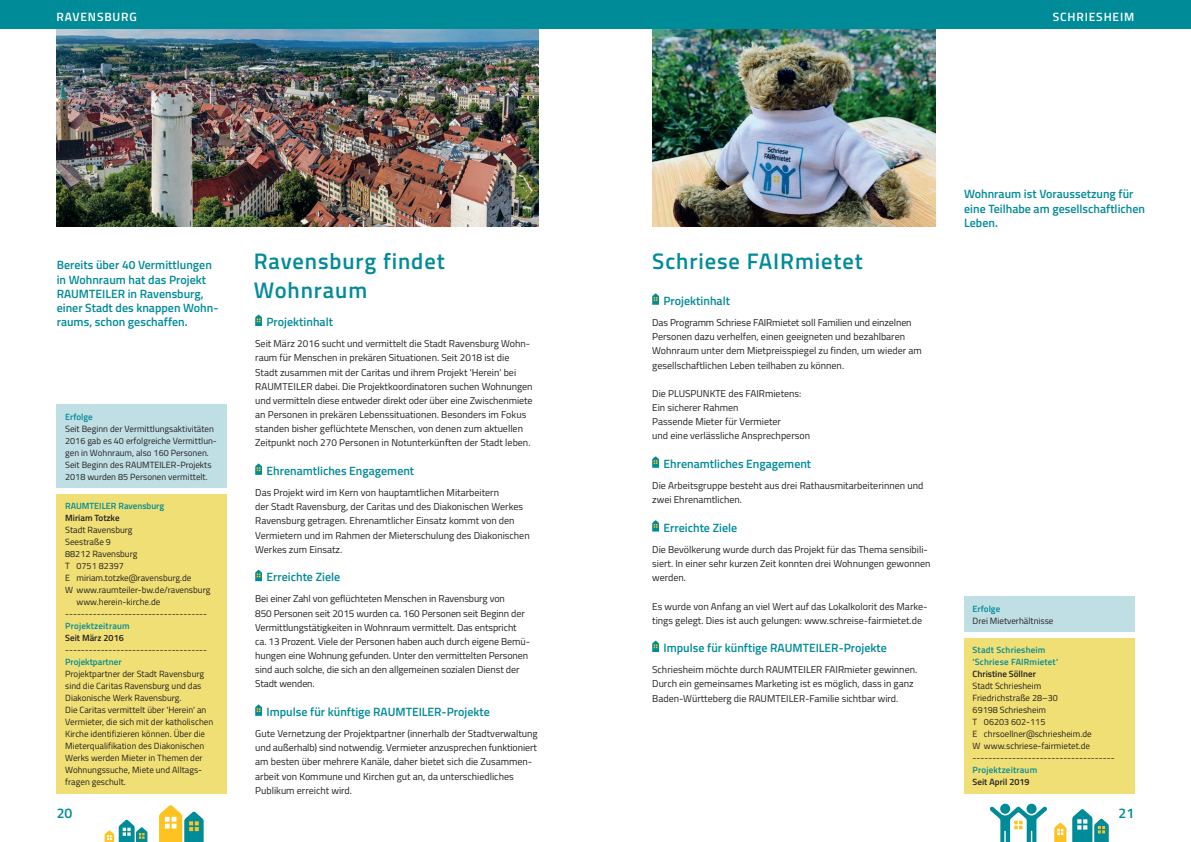
<style>
.page{position:relative;width:1191px;height:842px;background:#fff}
.page>*{position:absolute;margin:0;border:0;box-sizing:border-box;transform-origin:0 0}
.t1{font:600 22.5px/28.3px "Titillium";letter-spacing:.04em;color:#008b98}
.t2{font:600 14px "Titillium";color:#008b98}
.t3{font:600 12px/14.2px "Titillium";color:#008b98}
.t4{font:600 12px "Titillium";letter-spacing:.07em;color:#fff}
.t5{font:10px/14.2px "Titillium";color:#231f20}
.t6{font:9px/12px "Titillium";color:#231f20}
.t7{font:600 9px/12px "Titillium";letter-spacing:.02em;color:#008b98}
.t8{font:600 9px "Titillium";color:#231f20}
.t9{font:600 9px "Titillium";color:#008b98}
</style>
<div class="page">
<svg style="left:159px;top:805px;width:45px;height:37px"></svg>
<svg style="left:105px;top:820px;width:42px;height:22px"></svg>
<svg style="left:1072px;top:809px;width:36px;height:33px"></svg>
<svg style="left:1054px;top:823px;width:12px;height:19px"></svg>
<svg style="left:989px;top:804px;width:58px;height:38px"></svg>
<img style="left:652px;top:28px;width:283px;height:199px">
<svg style="left:255px;top:315px;width:7px;height:11px"></svg>
<svg style="left:255px;top:463px;width:7px;height:12px"></svg>
<svg style="left:255px;top:570px;width:7px;height:11px"></svg>
<svg style="left:255px;top:704px;width:7px;height:12px"></svg>
<div style="left:57px;top:494px;width:170px;height:300px;background:#f0df75"></div>
<div style="left:57px;top:405px;width:170px;height:83px;background:#c0dfe4"></div>
<svg style="left:652px;top:293px;width:7px;height:12px"></svg>
<svg style="left:652px;top:456px;width:7px;height:12px"></svg>
<svg style="left:652px;top:520px;width:7px;height:11px"></svg>
<svg style="left:652px;top:641px;width:7px;height:11px"></svg>
<div style="left:964px;top:638px;width:170px;height:156px;background:#f0df75"></div>
<div style="left:964px;top:597px;width:170px;height:35px;background:#c0dfe4"></div>
<img style="left:57px;top:28px;width:482px;height:199px">
<div style="left:0;top:0;width:1191px;height:28px;background:#008b98"></div>
<p class="t4" style="left:57px;top:8px;width:82px">RAVENSBURG</p>
<p class="t4" style="left:1052px;top:8px;width:83px">SCHRIESHEIM</p>
<p class="t3" style="left:57px;top:257px;width:163px">Bereits über 40 Vermittlungen in Wohnraum hat das Projekt<br>RAUMTEILER in Ravensburg, einer Stadt des knappen Wohn&shy;raums, schon geschaffen.</p>
<h1 class="t1" style="left:254px;top:246px;width:192px">Ravensburg findet<br>Wohnraum</h1>
<p class="t3" style="left:266px;top:314px;width:68px">Projektinhalt</p>
<p class="t5" style="left:255px;top:336px;width:279px">Seit März 2016 sucht und vermittelt die Stadt Ravensburg Wohn&shy;raum für Menschen in prekären Situationen. Seit 2018 ist die Stadt zusammen mit der Caritas und ihrem Projekt 'Herein' bei RAUMTEILER dabei. Die Projektkoordinatoren suchen Wohnungen und vermitteln diese entweder direkt oder über eine Zwischenmiete an Personen in prekären Lebenssituationen. Besonders im Fokus standen bisher geflüchtete Menschen, von denen zum aktuellen Zeitpunkt noch 270 Personen in Notunterkünften der Stadt leben.</p>
<p class="t3" style="left:266px;top:463px;width:149px">Ehrenamtliches Engagement</p>
<p class="t5" style="left:255px;top:485px;width:276px">Das Projekt wird im Kern von hauptamtlichen Mitarbeitern<br>der Stadt Ravensburg, der Caritas und des Diakonischen Werkes Ravensburg getragen. Ehrenamtlicher Einsatz kommt von den Vermietern und im Rahmen der Mieterschulung des Diakonischen Werkes zum Einsatz.</p>
<p class="t3" style="left:266px;top:569px;width:75px">Erreichte Ziele</p>
<p class="t5" style="left:255px;top:591px;width:276px">Bei einer Zahl von geflüchteten Menschen in Ravensburg von<br>850 Personen seit 2015 wurden ca. 160 Personen seit Beginn der Vermittlungstätigkeiten in Wohnraum vermittelt. Das entspricht ca. 13 Prozent. Viele der Personen haben auch durch eigene Bemü&shy;hungen eine Wohnung gefunden. Unter den vermittelten Personen sind auch solche, die sich an den allgemeinen sozialen Dienst der Stadt wenden.</p>
<p class="t3" style="left:266px;top:704px;width:225px">Impulse für künftige RAUMTEILER-Projekte</p>
<p class="t5" style="left:255px;top:726px;width:284px">Gute Vernetzung der Projektpartner (innerhalb der Stadtverwaltung und außerhalb) sind notwendig. Vermieter anzusprechen funktioniert am besten über mehrere Kanäle, daher bietet sich die Zusammen&shy;arbeit von Kommune und Kirchen gut an, da unterschiedliches Publikum erreicht wird.</p>
<p class="t9" style="left:65px;top:410px;width:29px">Erfolge</p>
<p class="t6" style="left:65px;top:422px;width:153px">Seit Beginn der Vermittlungsaktivitäten 2016 gab es 40 erfolgreiche Vermittlun&shy;gen in Wohnraum, also 160 Personen.<br>Seit Beginn des RAUMTEILER-Projekts 2018 wurden 85 Personen vermittelt.</p>
<p class="t9" style="left:65px;top:499px;width:101px">RAUMTEILER Ravensburg</p>
<p class="t8" style="left:65px;top:511px;width:56px">Miriam Totzke</p>
<p class="t6" style="left:65px;top:524px;width:69px">Stadt Ravensburg</p>
<p class="t6" style="left:65px;top:536px;width:47px">Seestraße 9</p>
<p class="t6" style="left:65px;top:548px;width:74px">88212 Ravensburg</p>
<p class="t6" style="left:65px;top:560px;width:60px">T 0751 82397</p>
<p class="t6" style="left:65px;top:572px;width:128px">E miriam.totzke@ravensburg.de</p>
<p class="t6" style="left:65px;top:584px;width:147px">W www.raumteiler-bw.de/ravensburg</p>
<p class="t6" style="left:77px;top:596px;width:85px">www.herein-kirche.de</p>
<p class="t6" style="left:65px;top:608px;width:143px">------------------------------------</p>
<p class="t7" style="left:65px;top:620px;width:66px">Projektzeitraum</p>
<p class="t8" style="left:65px;top:631px;width:60px">Seit März 2016</p>
<p class="t6" style="left:65px;top:644px;width:143px">------------------------------------</p>
<p class="t9" style="left:65px;top:655px;width:58px">Projektpartner</p>
<p class="t6" style="left:65px;top:668px;width:150px">Projektpartner der Stadt Ravensburg sind die Caritas Ravensburg und das Diakonische Werk Ravensburg.<br>Die Caritas vermittelt über 'Herein' an Vermieter, die sich mit der katholischen Kirche identifizieren können. Über die Mieterqualifikation des Diakonischen Werks werden Mieter in Themen der Wohnungssuche, Miete und Alltags&shy;fragen geschult.</p>
<h1 class="t1" style="left:652px;top:246px;width:212px">Schriese FAIRmietet</h1>
<p class="t3" style="left:663px;top:293px;width:68px">Projektinhalt</p>
<p class="t5" style="left:652px;top:315px;width:271px">Das Programm Schriese FAIRmietet soll Familien und einzelnen Personen dazu verhelfen, einen geeigneten und bezahlbaren Wohnraum unter dem Mietpreisspiegel zu finden, um wieder am gesellschaftlichen Leben teilhaben zu können.</p>
<p class="t5" style="left:652px;top:386px;width:159px">Die PLUSPUNKTE des FAIRmietens:<br>Ein sicherer Rahmen<br>Passende Mieter für Vermieter<br>und eine verlässliche Ansprechperson</p>
<p class="t3" style="left:663px;top:456px;width:149px">Ehrenamtliches Engagement</p>
<p class="t5" style="left:652px;top:478px;width:273px">Die Arbeitsgruppe besteht aus drei Rathausmitarbeiterinnen und zwei Ehrenamtlichen.</p>
<p class="t3" style="left:663px;top:520px;width:75px">Erreichte Ziele</p>
<p class="t5" style="left:652px;top:542px;width:280px">Die Bevölkerung wurde durch das Projekt für das Thema sensibili&shy;siert. In einer sehr kurzen Zeit konnten drei Wohnungen gewonnen werden.</p>
<p class="t5" style="left:652px;top:598px;width:277px">Es wurde von Anfang an viel Wert auf das Lokalkolorit des Marke&shy;tings gelegt. Dies ist auch gelungen: www.schreise-fairmietet.de</p>
<p class="t3" style="left:663px;top:640px;width:225px">Impulse für künftige RAUMTEILER-Projekte</p>
<p class="t5" style="left:652px;top:662px;width:266px">Schriesheim möchte durch RAUMTEILER FAIRmieter gewinnen.<br>Durch ein gemeinsames Marketing ist es möglich, dass in ganz<br>Baden-Württeberg die RAUMTEILER-Familie sichtbar wird.</p>
<p class="t3" style="left:964px;top:187px;width:182px">Wohnraum ist Voraussetzung für eine Teilhabe am gesellschaftlichen<br>Leben.</p>
<p class="t9" style="left:972px;top:602px;width:29px">Erfolge</p>
<p class="t6" style="left:972px;top:614px;width:82px">Drei Mietverhältnisse</p>
<p class="t7" style="left:972px;top:644px;width:87px">Stadt Schriesheim 'Schriese FAIRmietet'</p>
<p class="t8" style="left:972px;top:667px;width:65px">Christine Söllner</p>
<p class="t6" style="left:972px;top:680px;width:143px">Stadt Schriesheim<br>Friedrichstraße 28–30<br>69198 Schriesheim<br>T 06203 602-115<br>E chrsoellner@schriesheim.de<br>W www.schriese-fairmietet.de ------------------------------------</p>
<p class="t7" style="left:972px;top:764px;width:66px">Projektzeitraum</p>
<p class="t8" style="left:972px;top:775px;width:58px">Seit April 2019</p>
<h2 class="t2" style="left:57px;top:803px;width:17px">20</h2>
<h2 class="t2" style="left:1118px;top:803px;width:17px">21</h2>
</div>
